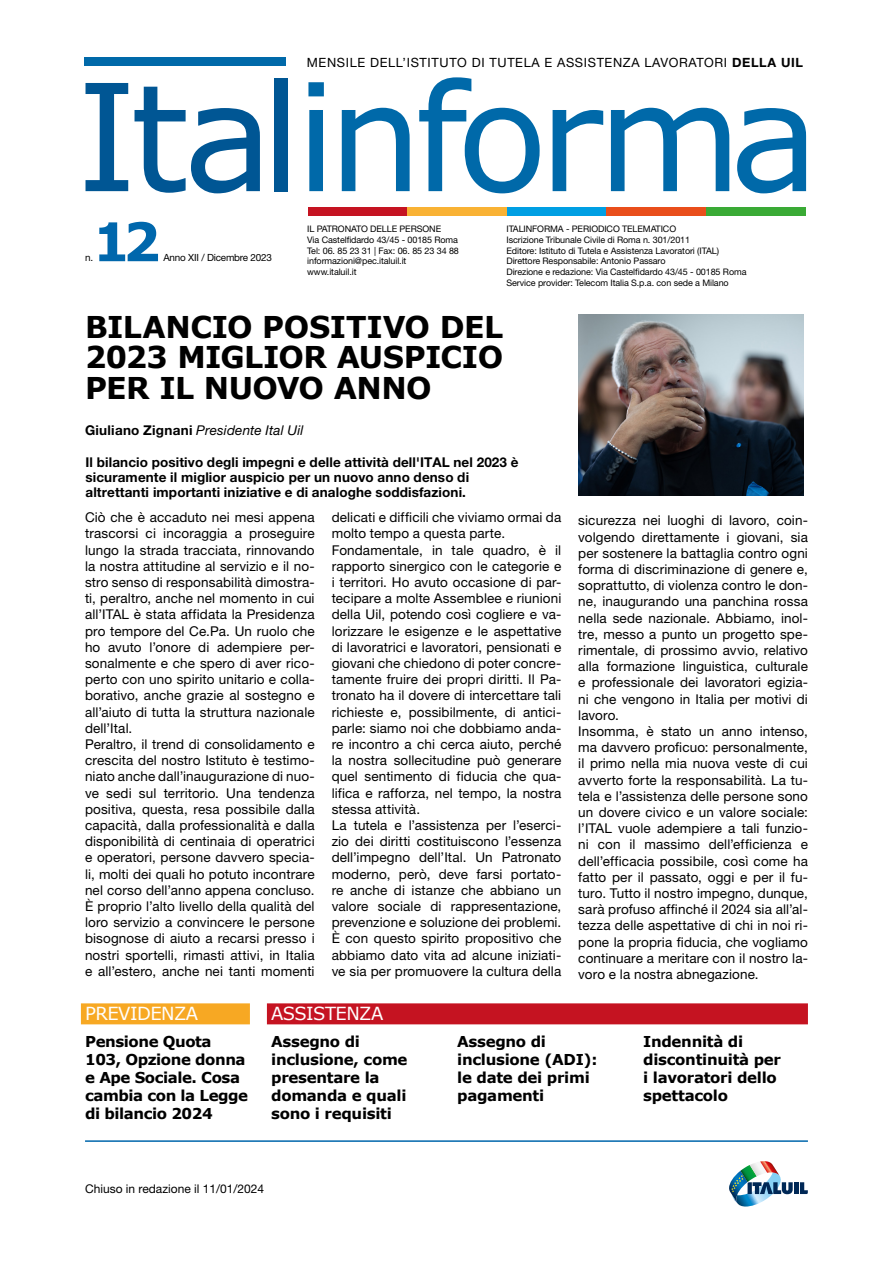
<style>
.page{position:relative;width:893px;height:1263px;background:#fff}
.page>*{position:absolute;margin:0;border:0;box-sizing:border-box;transform-origin:0 0}
.t1{font:148.8px "Verdana";letter-spacing:-.055em;color:#0069a9}
.t2{font:700 53.25px "Verdana";color:#0067ac}
.t3{font:700 30px/30.8px "Verdana";letter-spacing:-.015em;color:#000;text-align:justify}
.t4{font:18px "Verdana";letter-spacing:-.03em;color:#fff}
.t5{font:700 15px/18px "Verdana";letter-spacing:-.02em;color:#000}
.t6{font:13.5px/16.2px "Helvetica Neue LT Std";letter-spacing:.01em;color:#000}
.t7{font:700 13.5px/15px "Helvetica Neue LT Std";letter-spacing:.01em;color:#000}
.t8{font:italic 13.5px "Helvetica Neue LT Std";letter-spacing:.01em;color:#000}
.t9{font:12.75px "Helvetica Neue LT Std";letter-spacing:.05em;color:#000}
.t10{font:9.9px "Helvetica Neue LT Std";letter-spacing:-.02em;color:#000}
.t11{font:9px/10.8px "Helvetica Neue LT Std";letter-spacing:-.01em;color:#000}
.s1{font-weight:700}
.s2{color:#005694}
.s3{font-weight:700;font-style:normal}
</style>
<div class="page">
<hr style="left:85px;top:1140px;width:723px;height:2px;background:#0067ac">
<div style="left:85px;top:57px;width:201px;height:8px;background:#0069a9"></div>
<div style="left:308px;top:207px;width:99px;height:8px;background:#c51321"></div>
<div style="left:407px;top:207px;width:100px;height:8px;background:#f9b234"></div>
<div style="left:507px;top:207px;width:99px;height:8px;background:#009fe3"></div>
<div style="left:606px;top:207px;width:100px;height:8px;background:#e94e1b"></div>
<div style="left:706px;top:207px;width:100px;height:8px;background:#3aaa35"></div>
<svg style="left:730px;top:1161px;width:63px;height:45px"></svg>
<hr style="left:794px;top:1182px;width:4px;height:12px;background:#002856">
<svg style="left:800px;top:1182px;width:8px;height:12px"></svg>
<div style="left:81px;top:1003px;width:169px;height:21px;background:#f7a823"></div>
<div style="left:267px;top:1003px;width:541px;height:21px;background:#c51321"></div>
<img style="left:578px;top:315px;width:225px;height:180px">
<p class="t9" style="left:307px;top:54px;width:498px">MENSILE DELL’ISTITUTO DI TUTELA E ASSISTENZA LAVORATORI <span class="s1">DELLA UIL</span></p>
<h1 class="t1" style="left:76px;top:42px;width:745px"><span class="s2">Ital</span>informa</h1>
<h2 class="t2" style="left:92px;top:207px;width:70px">12</h2>
<p class="t11" style="left:307px;top:223px;width:153px">IL PATRONATO DELLE PERSONE<br>Via Castelfidardo 43/45 - 00185 Roma<br>Tel: 06. 85 23 31 | Fax: 06. 85 23 34 88 informazioni@pec.italuil.it<br>www.italuil.it</p>
<p class="t11" style="left:506px;top:223px;width:242px">ITALINFORMA - PERIODICO TELEMATICO<br>Iscrizione Tribunale Civile di Roma n. 301/2011<br>Editore: Istituto di Tutela e Assistenza Lavoratori (ITAL)<br>Direttore Responsabile: Antonio Passaro<br>Direzione e redazione: Via Castelfidardo 43/45 - 00185 Roma Service provider: Telecom Italia S.p.a. con sede a Milano</p>
<h3 class="t3" style="left:85px;top:312px;width:420px">BILANCIO POSITIVO DEL 2023 MIGLIOR AUSPICIO PER IL NUOVO ANNO</h3>
<p class="t8" style="left:85px;top:422px;width:220px"><span class="s3">Giuliano Zignani</span> Presidente Ital Uil</p>
<p class="t7" style="left:86px;top:454px;width:434px">Il bilancio positivo degli impegni e delle attività dell'ITAL nel 2023 è sicuramente il miglior auspicio per un nuovo anno denso di altrettanti importanti iniziative e di analoghe soddisfazioni.</p>
<p class="t6" style="left:85px;top:509px;width:231px">Ciò che è accaduto nei mesi appena trascorsi ci incoraggia a proseguire lungo la strada tracciata, rinnovando la nostra attitudine al servizio e il no&shy;stro senso di responsabilità dimostra&shy;ti, peraltro, anche nel momento in cui all’ITAL è stata affidata la Presidenza pro tempore del Ce.Pa. Un ruolo che ho avuto l’onore di adempiere per&shy;sonalmente e che spero di aver rico&shy;perto con uno spirito unitario e colla&shy;borativo, anche grazie al sostegno e all’aiuto di tutta la struttura nazionale dell’Ital.<br>Peraltro, il trend di consolidamento e crescita del nostro Istituto è testimo&shy;niato anche dall’inaugurazione di nuo&shy;ve sedi sul territorio. Una tendenza positiva, questa, resa possibile dalla capacità, dalla professionalità e dalla disponibilità di centinaia di operatrici e operatori, persone davvero specia&shy;li, molti dei quali ho potuto incontrare nel corso dell’anno appena concluso.<br>È proprio l’alto livello della qualità del loro servizio a convincere le persone bisognose di aiuto a recarsi presso i nostri sportelli, rimasti attivi, in Italia e all’estero, anche nei tanti momenti</p>
<p class="t6" style="left:332px;top:509px;width:231px">delicati e difficili che viviamo ormai da molto tempo a questa parte.<br>Fondamentale, in tale quadro, è il rapporto sinergico con le categorie e i territori. Ho avuto occasione di par&shy;tecipare a molte Assemblee e riunioni della Uil, potendo così cogliere e va&shy;lorizzare le esigenze e le aspettative di lavoratrici e lavoratori, pensionati e giovani che chiedono di poter concre&shy;tamente fruire dei propri diritti. Il Pa&shy;tronato ha il dovere di intercettare tali richieste e, possibilmente, di antici&shy;parle: siamo noi che dobbiamo anda&shy;re incontro a chi cerca aiuto, perché la nostra sollecitudine può generare quel sentimento di fiducia che qua&shy;lifica e rafforza, nel tempo, la nostra stessa attività.<br>La tutela e l’assistenza per l’eserci&shy;zio dei diritti costituiscono l’essenza dell’impegno dell’Ital. Un Patronato moderno, però, deve farsi portato&shy;re anche di istanze che abbiano un valore sociale di rappresentazione, prevenzione e soluzione dei problemi.<br>È con questo spirito propositivo che abbiamo dato vita ad alcune iniziati&shy;ve sia per promuovere la cultura della</p>
<p class="t6" style="left:578px;top:512px;width:231px">sicurezza nei luoghi di lavoro, coin&shy;volgendo direttamente i giovani, sia per sostenere la battaglia contro ogni forma di discriminazione di genere e, soprattutto, di violenza contro le don&shy;ne, inaugurando una panchina rossa nella sede nazionale. Abbiamo, inol&shy;tre, messo a punto un progetto spe&shy;rimentale, di prossimo avvio, relativo alla formazione linguistica, culturale e professionale dei lavoratori egizia&shy;ni che vengono in Italia per motivi di lavoro.<br>Insomma, è stato un anno intenso, ma davvero proficuo: personalmente, il primo nella mia nuova veste di cui avverto forte la responsabilità. La tu&shy;tela e l’assistenza delle persone sono un dovere civico e un valore sociale: l’ITAL vuole adempiere a tali funzio&shy;ni con il massimo dell’efficienza e dell’efficacia possibile, così come ha fatto per il passato, oggi e per il fu&shy;turo. Tutto il nostro impegno, dunque, sarà profuso affinché il 2024 sia all’al&shy;tezza delle aspettative di chi in noi ri&shy;pone la propria fiducia, che vogliamo continuare a meritare con il nostro la&shy;voro e la nostra abnegazione.</p>
<h3 class="t4" style="left:85px;top:1002px;width:115px">PREVIDENZA</h3>
<p class="t5" style="left:85px;top:1032px;width:165px">Pensione Quota<br>103, Opzione donna e Ape Sociale. Cosa cambia con la Legge di bilancio 2024</p>
<p class="t10" style="left:163px;top:252px;width:110px">Anno XII / Dicembre 2023</p>
<p class="t10" style="left:85px;top:252px;width:10px">n.</p>
<h3 class="t4" style="left:271px;top:1002px;width:114px">ASSISTENZA</h3>
<p class="t5" style="left:271px;top:1032px;width:138px">Assegno di inclusione, come presentare la domanda e quali sono i requisiti</p>
<p class="t5" style="left:457px;top:1032px;width:142px">Assegno di inclusione (ADI): le date dei primi pagamenti</p>
<p class="t5" style="left:643px;top:1032px;width:139px">Indennità di discontinuità per i lavoratori dello spettacolo</p>
</div>
